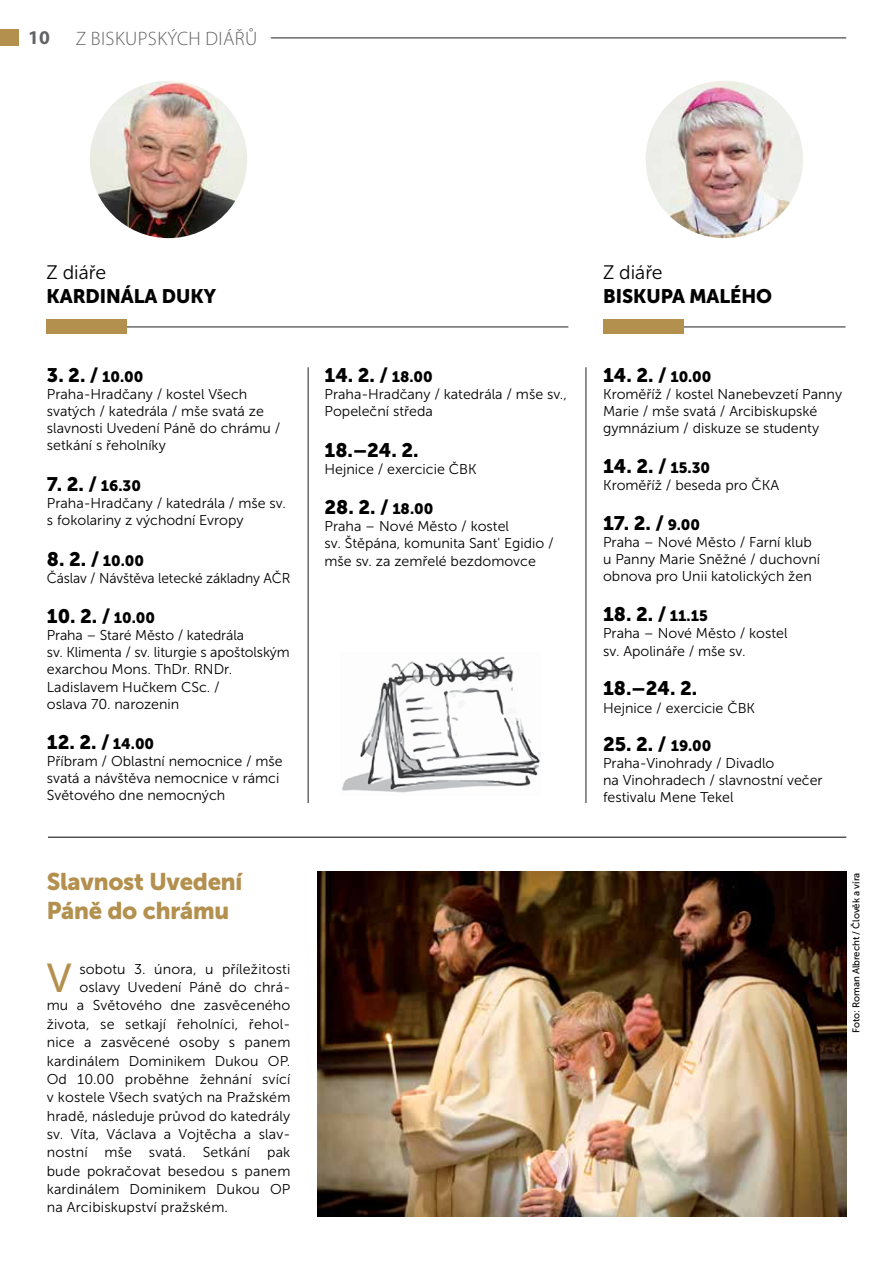
<style>
.page{position:relative;width:893px;height:1263px;background:#fff}
.page>*{position:absolute;margin:0;border:0;box-sizing:border-box;transform-origin:0 0}
.t1{font:40.2px "Museo Sans 500";color:#b3904e}
.t2{font:24px/28.8px "Museo Sans Cyrl 900";letter-spacing:-.01em;color:#b3904e}
.t3{font:19.5px "Museo Sans 900";color:#000}
.t4{font:19.5px "Museo Sans Cyrl 900";color:#000}
.t5{font:300 19.5px "Myriad Pro";letter-spacing:.02em;color:#636466}
.t6{font:19.5px "Museo Sans Cyrl 300";color:#000}
.t7{font:700 19.5px "Myriad Pro";color:#636466}
.t8{font:14.25px/17.1px "Museo Sans 300";color:#000}
.t9{font:9.75px "Museo Sans 500";letter-spacing:-.01em;color:#000}
.s1{font-size:15px}
</style>
<div class="page">
<div style="left:0;top:30px;width:18px;height:16px;background:#b3904e"></div>
<hr style="left:271px;top:38px;width:575px;height:1px;background:#000">
<hr style="left:48px;top:327px;width:520px;height:1px;background:#000">
<img style="left:90px;top:81px;width:157px;height:157px;border-radius:79px">
<hr style="left:586px;top:367px;width:1px;height:436px;background:#000">
<hr style="left:308px;top:367px;width:1px;height:436px;background:#000">
<div style="left:47px;top:320px;width:80px;height:14px;background:#b3904e"></div>
<img style="left:646px;top:81px;width:157px;height:157px;border-radius:79px">
<hr style="left:603px;top:327px;width:242px;height:1px;background:#000">
<div style="left:603px;top:320px;width:81px;height:14px;background:#b3904e"></div>
<img style="left:342px;top:656px;width:199px;height:137px">
<hr style="left:48px;top:837px;width:798px;height:1px;background:#000">
<img style="left:318px;top:872px;width:528px;height:344px">
<h3 class="t7" style="left:28px;top:25px;width:23px">10</h3>
<h3 class="t5" style="left:76px;top:26px;width:183px">Z BISKUPSKÝCH DIÁŘŮ</h3>
<h3 class="t6" style="left:47px;top:262px;width:61px">Z diáře</h3>
<h3 class="t4" style="left:47px;top:285px;width:171px">KARDINÁLA DUKY</h3>
<h3 class="t3" style="left:47px;top:364px;width:98px">3. 2. / <span class="s1">10.00</span></h3>
<p class="t8" style="left:47px;top:386px;width:235px">Praha-Hradčany / kostel Všech svatých / katedrála / mše svatá ze slavnosti Uvedení Páně do chrámu / setkání s řeholníky</p>
<h3 class="t3" style="left:47px;top:473px;width:96px">7. 2. / <span class="s1">16.30</span></h3>
<p class="t8" style="left:47px;top:495px;width:240px">Praha-Hradčany / katedrála / mše sv. s fokolariny z východní Evropy</p>
<h3 class="t3" style="left:47px;top:548px;width:99px">8. 2. / <span class="s1">10.00</span></h3>
<p class="t8" style="left:47px;top:569px;width:245px">Čáslav / Návštěva letecké základny AČR</p>
<h3 class="t3" style="left:47px;top:605px;width:110px">10. 2. / <span class="s1">10.00</span></h3>
<p class="t8" style="left:47px;top:627px;width:244px">Praha – Staré Město / katedrála<br>sv. Klimenta / sv. liturgie s apoštolským exarchou Mons. ThDr. RNDr.<br>Ladislavem Hučkem CSc. /<br>oslava 70. narozenin</p>
<h3 class="t3" style="left:47px;top:731px;width:109px">12. 2. / <span class="s1">14.00</span></h3>
<p class="t8" style="left:47px;top:753px;width:237px">Příbram / Oblastní nemocnice / mše svatá a návštěva nemocnice v rámci<br>Světového dne nemocných</p>
<h2 class="t2" style="left:47px;top:867px;width:197px">Slavnost Uvedení<br>Páně do chrámu</h2>
<h1 class="t1" style="left:47px;top:956px;width:26px">V</h1>
<p class="t8" style="left:79px;top:960px;width:212px">sobotu 3. února, u příležitosti</p>
<p class="t8" style="left:79px;top:979px;width:212px">oslavy Uvedení Páně do chrá-</p>
<p class="t8" style="left:47px;top:997px;width:245px">mu a Světového dne zasvěceného</p>
<p class="t8" style="left:47px;top:1015px;width:245px">života, se setkají řeholníci, řehol-</p>
<p class="t8" style="left:47px;top:1034px;width:245px">nice a zasvěcené osoby s panem</p>
<p class="t8" style="left:47px;top:1052px;width:245px">kardinálem Dominikem Dukou OP.</p>
<p class="t8" style="left:47px;top:1070px;width:245px">Od 10.00 proběhne žehnání svící</p>
<p class="t8" style="left:47px;top:1089px;width:245px">v kostele Všech svatých na Pražském</p>
<p class="t8" style="left:47px;top:1107px;width:245px">hradě, následuje průvod do katedrály</p>
<p class="t8" style="left:47px;top:1126px;width:245px">sv. Víta, Václava a Vojtěcha a slav-</p>
<p class="t8" style="left:47px;top:1144px;width:245px">nostní mše svatá. Setkání pak</p>
<p class="t8" style="left:47px;top:1162px;width:245px">bude pokračovat besedou s panem</p>
<p class="t8" style="left:47px;top:1181px;width:245px">kardinálem Dominikem Dukou OP</p>
<p class="t8" style="left:47px;top:1199px;width:183px">na Arcibiskupství pražském.</p>
<h3 class="t3" style="left:325px;top:364px;width:110px">14. 2. / <span class="s1">18.00</span></h3>
<p class="t8" style="left:325px;top:386px;width:244px">Praha-Hradčany / katedrála / mše sv.,<br>Popeleční středa</p>
<h3 class="t3" style="left:325px;top:439px;width:96px">18.–24. 2.</h3>
<p class="t8" style="left:325px;top:460px;width:154px">Hejnice / exercicie ČBK</p>
<h3 class="t3" style="left:325px;top:496px;width:110px">28. 2. / <span class="s1">18.00</span></h3>
<p class="t8" style="left:325px;top:518px;width:231px">Praha – Nové Město / kostel<br>sv. Štěpána, komunita Sant' Egidio / mše sv. za zemřelé bezdomovce</p>
<h3 class="t6" style="left:603px;top:262px;width:61px">Z diáře</h3>
<h3 class="t4" style="left:603px;top:285px;width:171px">BISKUPA MALÉHO</h3>
<h3 class="t3" style="left:603px;top:364px;width:110px">14. 2. / <span class="s1">10.00</span></h3>
<p class="t8" style="left:603px;top:386px;width:241px">Kroměříž / kostel Nanebevzetí Panny<br>Marie / mše svatá / Arcibiskupské gymnázium / diskuze se studenty</p>
<h3 class="t3" style="left:603px;top:455px;width:108px">14. 2. / <span class="s1">15.30</span></h3>
<p class="t8" style="left:603px;top:477px;width:178px">Kroměříž / beseda pro ČKA</p>
<h3 class="t3" style="left:603px;top:512px;width:99px">17. 2. / <span class="s1">9.00</span></h3>
<p class="t8" style="left:603px;top:534px;width:219px">Praha – Nové Město / Farní klub u Panny Marie Sněžné / duchovní obnova pro Unii katolických žen</p>
<h3 class="t3" style="left:603px;top:603px;width:106px">18. 2. / <span class="s1">11.15</span></h3>
<p class="t8" style="left:603px;top:625px;width:186px">Praha – Nové Město / kostel sv. Apolináře / mše sv.</p>
<h3 class="t3" style="left:603px;top:677px;width:96px">18.–24. 2.</h3>
<p class="t8" style="left:603px;top:699px;width:154px">Hejnice / exercicie ČBK</p>
<h3 class="t3" style="left:603px;top:733px;width:110px">25. 2. / <span class="s1">19.00</span></h3>
<p class="t8" style="left:603px;top:755px;width:221px">Praha-Vinohrady / Divadlo<br>na Vinohradech / slavnostní večer festivalu Mene Tekel</p>
<p class="t9" style="left:851px;top:1033px;width:162px;rotate:-90deg">Foto: Roman Albrecht / Člověk a víra</p>
</div>
